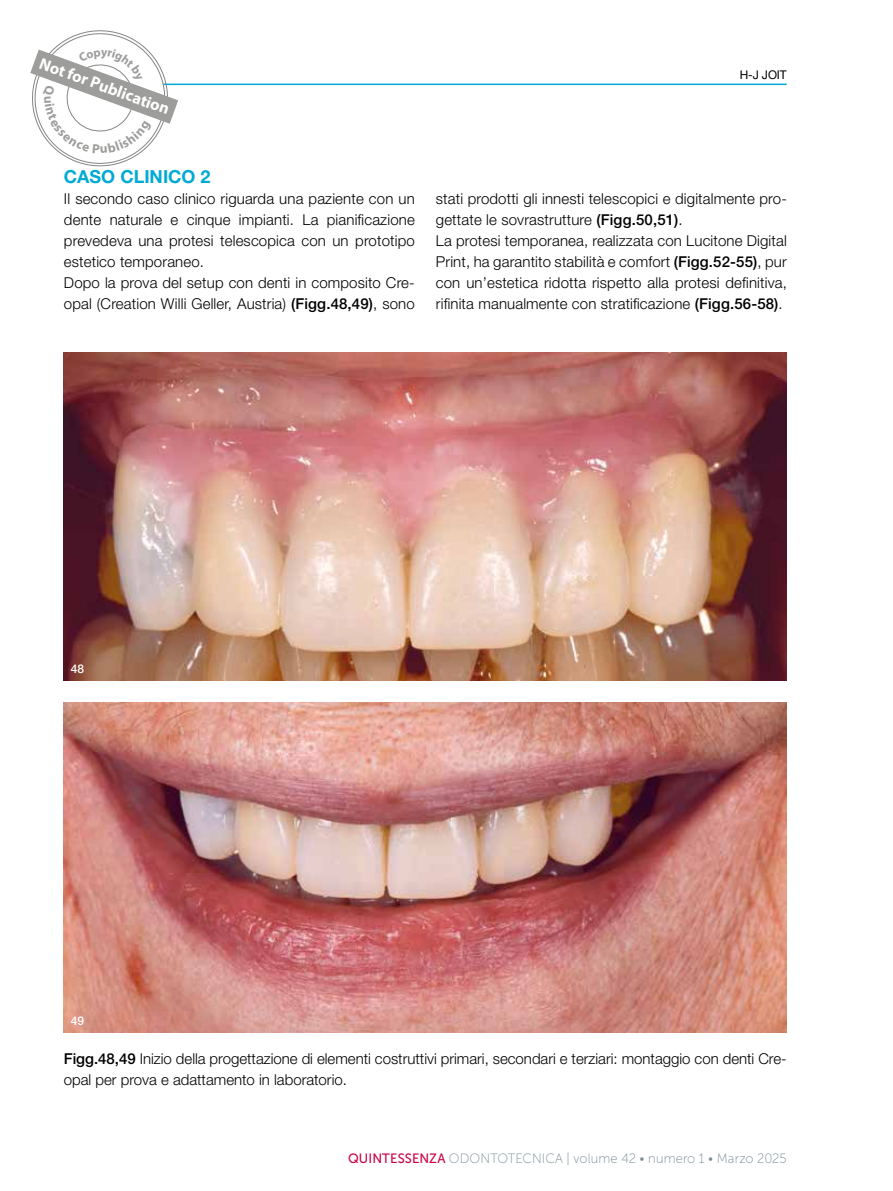
<style>
.page{position:relative;width:893px;height:1191px;background:#fff}
.page>*{position:absolute;margin:0;border:0;box-sizing:border-box;transform-origin:0 0}
.t1{font:700 18px "Helvetica Neue LT Std";color:#00aad5}
.t2{font:700 16.35px "Myriad Pro";color:#fff}
.t3{font:300 15px/21px "Helvetica Neue LT Std";letter-spacing:.01em;color:#000}
.t4{font:13.5px "Museo Sans 100";letter-spacing:.01em;color:#7a8c94;scale:.96 1}
.t5{font:12px "Helvetica Neue LT Std";color:#000}
.t6{font:500 12px "Helvetica Neue LT Std";color:#fff}
.s1{font-weight:500}
.s2{font-family:"Museo Sans 500";color:#cb0147}
</style>
<div class="page">
<hr style="left:64px;top:84px;width:723px;height:1px;background:#00aad5">
<img style="left:64px;top:353px;width:723px;height:328px">
<img style="left:63px;top:702px;width:724px;height:330px">
<svg style="left:30px;top:30px;width:148px;height:137px"></svg>
<p class="t2" style="left:44px;top:53px;width:139px;rotate:20deg">Not for Publication</p>
<p class="t5" style="left:740px;top:67px;width:48px">H-J JOIT</p>
<p class="t1" style="left:64px;top:165px;width:148px">CASO CLINICO 2</p>
<p class="t3" style="left:64px;top:188px;width:352px">Il secondo caso clinico riguarda una paziente con un dente naturale e cinque impianti. La pianificazione prevedeva una protesi telescopica con un prototipo estetico temporaneo.<br>Dopo la prova del setup con denti in composito Cre&shy;opal (Creation Willi Geller, Austria) <span class="s1">(Figg.48,49)</span>, sono</p>
<p class="t3" style="left:436px;top:188px;width:353px">stati prodotti gli innesti telescopici e digitalmente pro&shy;gettate le sovrastrutture <span class="s1">(Figg.50,51)</span>.<br>La protesi temporanea, realizzata con Lucitone Digital Print, ha garantito stabilità e comfort <span class="s1">(Figg.52-55)</span>, pur con un’estetica ridotta rispetto alla protesi definitiva, rifinita manualmente con stratificazione <span class="s1">(Figg.56-58)</span>.</p>
<p class="t6" style="left:71px;top:662px;width:15px">48</p>
<p class="t6" style="left:71px;top:1013px;width:15px">49</p>
<p class="t3" style="left:64px;top:1048px;width:724px"><span class="s1">Figg.48,49</span> Inizio della progettazione di elementi costruttivi primari, secondari e terziari: montaggio con denti Cre&shy;opal per prova e adattamento in laboratorio.</p>
<p class="t4" style="left:348px;top:1151px;width:458px"><span class="s2">QUINTESSENZA</span> ODONTOTECNICA | volume 42 • numero 1 • Marzo 2025</p>
</div>
